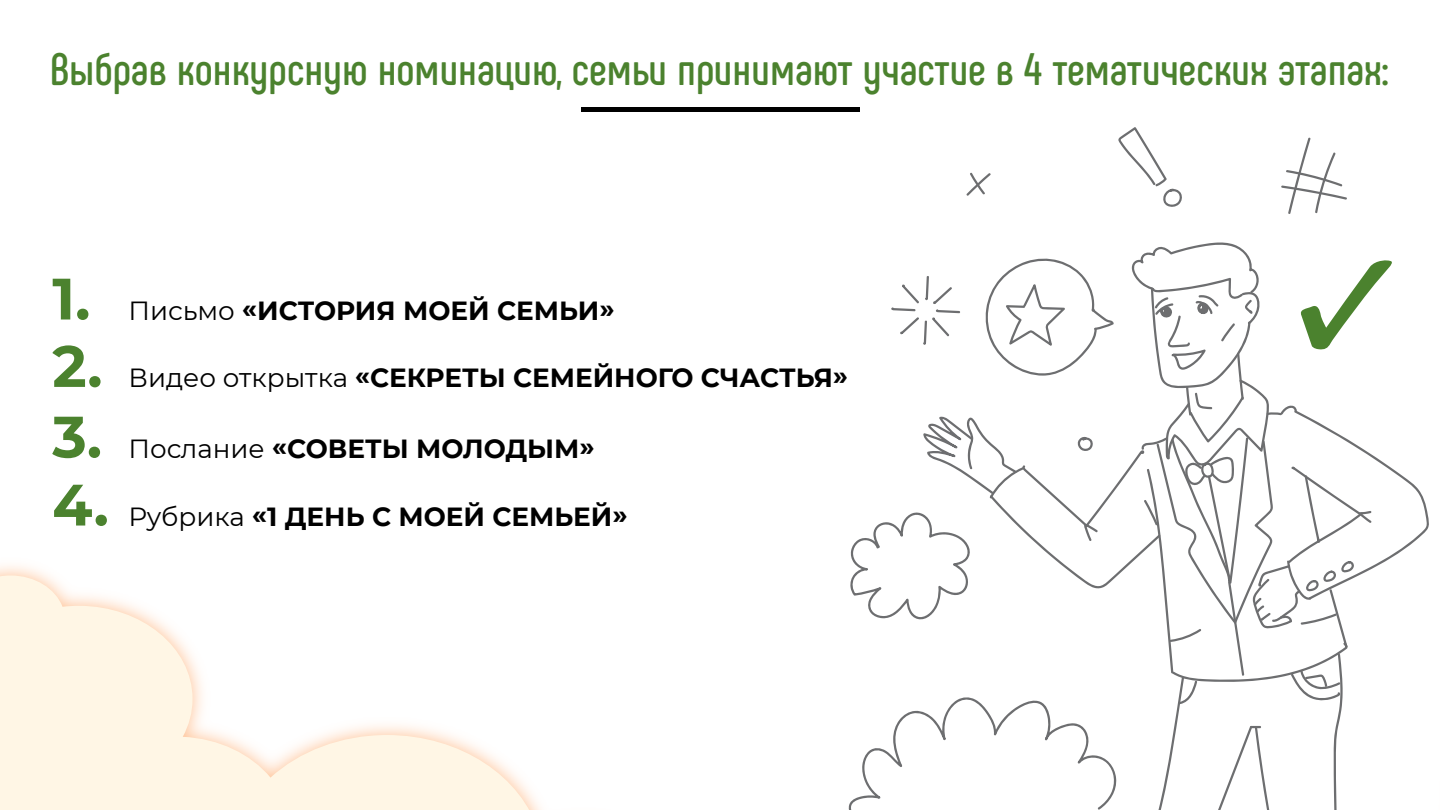
<style>
.page{position:relative;width:1440px;height:810px;background:#fff}
.page>*{position:absolute;margin:0;border:0;box-sizing:border-box;transform-origin:0 0}
.t1{font:700 58.28px "Montserrat";color:#4b822e}
.t2{font:700 45.53px "Phenomena";color:#4b822e}
.t3{font:700 26.25px "Montserrat";color:#000}
.s1{font-weight:400}
</style>
<div class="page">
<svg style="left:0;top:575px;width:541px;height:235px"></svg>
<svg style="left:1118px;top:127px;width:64px;height:80px"></svg>
<hr style="left:581px;top:108px;width:278px;height:4px;background:#000">
<svg style="left:1281px;top:137px;width:66px;height:77px"></svg>
<svg style="left:966px;top:172px;width:25px;height:24px"></svg>
<svg style="left:848px;top:242px;width:581px;height:568px"></svg>
<h2 class="t2" style="left:50px;top:42px;width:1341px">Выбрав конкурсную номинацию, семьи принимают участие в 4 тематических этапах:</h2>
<h1 class="t1" style="left:52px;top:257px;width:40px">1.</h1>
<h1 class="t1" style="left:52px;top:324px;width:52px">2.</h1>
<h1 class="t1" style="left:52px;top:395px;width:51px">3.</h1>
<h1 class="t1" style="left:52px;top:463px;width:58px">4.</h1>
<p class="t3" style="left:128px;top:291px;width:488px"><span class="s1">Письмо</span> «ИСТОРИЯ МОЕЙ СЕМЬИ»</p>
<p class="t3" style="left:128px;top:359px;width:722px"><span class="s1">Видео открытка</span> «СЕКРЕТЫ СЕМЕЙНОГО СЧАСТЬЯ»</p>
<p class="t3" style="left:128px;top:429px;width:468px"><span class="s1">Послание</span> «СОВЕТЫ МОЛОДЫМ»</p>
<p class="t3" style="left:128px;top:497px;width:501px"><span class="s1">Рубрика</span> «1 ДЕНЬ С МОЕЙ СЕМЬЕЙ»</p>
</div>
